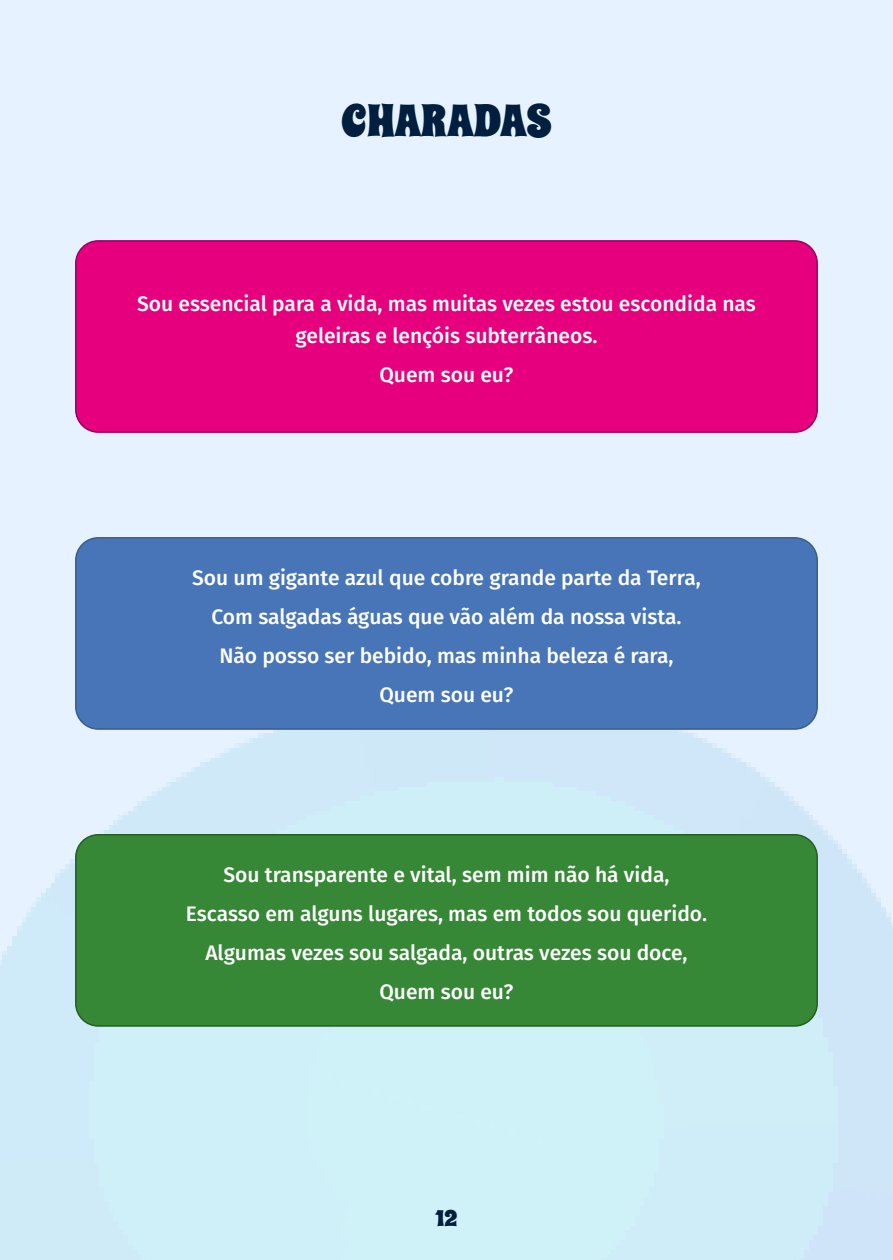
<style>
.page{position:relative;width:893px;height:1260px;background:#fff}
.page>*{position:absolute;margin:0;border:0;box-sizing:border-box;transform-origin:0 0}
.t1{font:45px "Spicy Rice";color:#001e3d}
.t2{font:22.5px "Spicy Rice";color:#001e3d}
.t3{font:500 21px/39px "Fira Sans";color:#fff;text-align:center}
</style>
<div class="page">
<div style="left:0;top:0;width:892px;height:1260px;background:linear-gradient(to right,#dcf1fc,#dbeffc)"></div>
<div style="left:76px;top:241px;width:741px;height:191px;background:#e6007d;border-radius:22px"></div>
<div style="left:75px;top:240px;width:743px;height:193px;border:2px solid #906;border-radius:22px"></div>
<div style="left:76px;top:538px;width:741px;height:191px;background:#4775b8;border-radius:22px"></div>
<div style="left:75px;top:537px;width:743px;height:193px;border:2px solid #385e8c;border-radius:22px"></div>
<div style="left:76px;top:835px;width:741px;height:191px;background:#368736;border-radius:22px"></div>
<div style="left:75px;top:834px;width:743px;height:193px;border:2px solid #265e26;border-radius:22px"></div>
<h1 class="t1" style="left:341px;top:90px;width:212px">CHARADAS</h1>
<p class="t3" style="left:137px;top:287px;width:620px;line-height:31.5px">Sou essencial para a vida, mas muitas vezes estou escondida nas geleiras e lençóis subterrâneos.</p>
<p class="t3" style="left:379px;top:354px;width:136px">Quem sou eu?</p>
<p class="t3" style="left:192px;top:557px;width:510px">Sou um gigante azul que cobre grande parte da Terra, Com salgadas águas que vão além da nossa vista.<br>Não posso ser bebido, mas minha beleza é rara, Quem sou eu?</p>
<p class="t3" style="left:186px;top:854px;width:522px">Sou transparente e vital, sem mim não há vida, Escasso em alguns lugares, mas em todos sou querido.<br>Algumas vezes sou salgada, outras vezes sou doce, Quem sou eu?</p>
<p class="t2" style="left:435px;top:1204px;width:24px">12</p>
</div>
